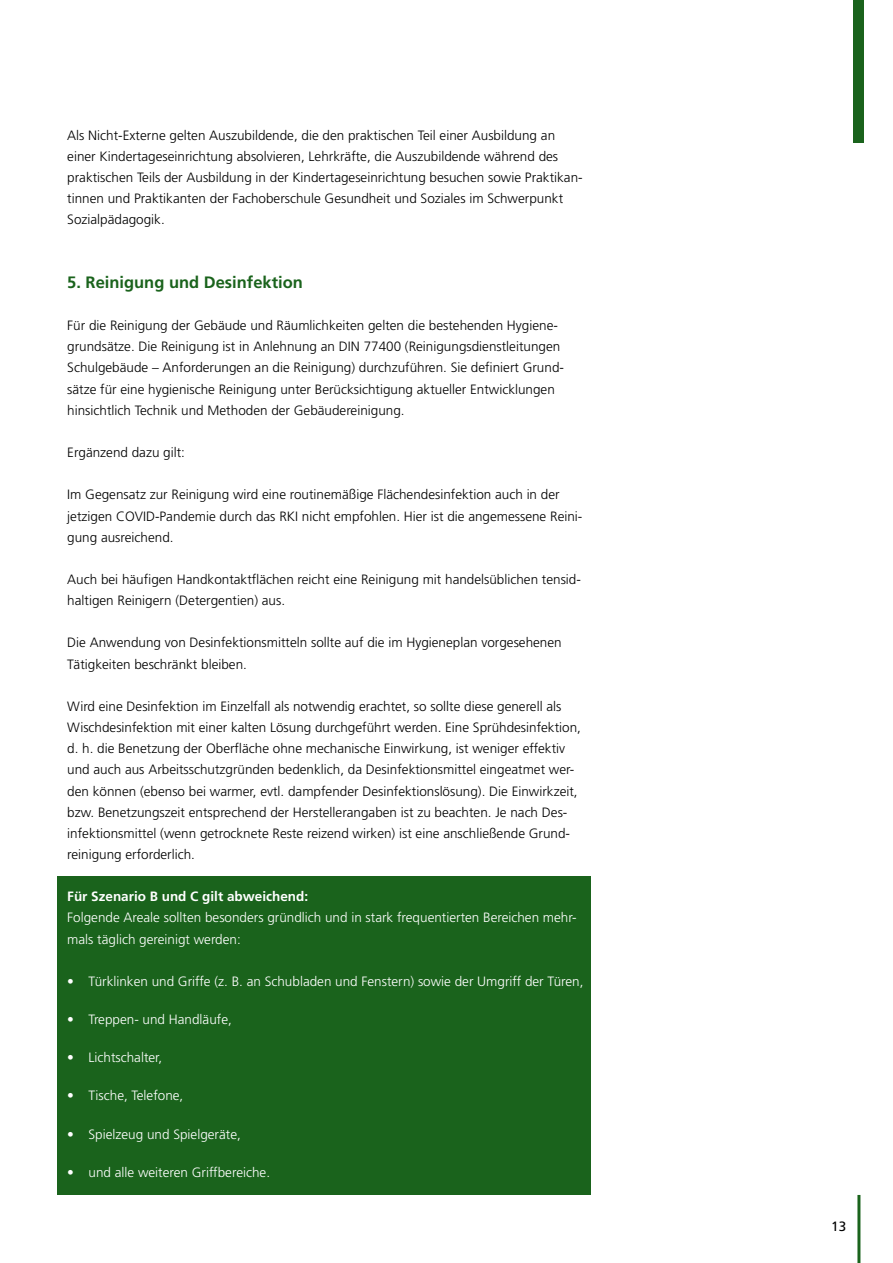
<style>
.page{position:relative;width:893px;height:1263px;background:#fff}
.page>*{position:absolute;margin:0;border:0;box-sizing:border-box;transform-origin:0 0}
.t1{font:700 16.5px "Frutiger LT Std";color:#1a631c}
.t2{font:300 13.5px/21.1px "Frutiger LT Std";color:#000}
.t3{font:300 13.5px/21.1px "Frutiger LT Std";color:#fff}
.t4{font:700 13.5px "Frutiger LT Std";color:#fff}
.t5{font:13.5px "Frutiger LT Std";color:#000}
</style>
<div class="page">
<div style="left:57px;top:876px;width:534px;height:319px;background:#1a631c"></div>
<div style="left:854px;top:0;width:10px;height:142px;background:#1a631c"></div>
<hr style="left:857px;top:1195px;width:3px;height:68px;background:#1a631c">
<p class="t2" style="left:67px;top:125px;width:517px">Als Nicht-Externe gelten Auszubildende, die den praktischen Teil einer Ausbildung an einer Kindertageseinrichtung absolvieren, Lehrkräfte, die Auszubildende während des praktischen Teils der Ausbildung in der Kindertageseinrichtung besuchen sowie Praktikan&shy;tinnen und Praktikanten der Fachoberschule Gesundheit und Soziales im Schwerpunkt Sozialpädagogik.</p>
<p class="t1" style="left:67px;top:272px;width:237px">5. Reinigung und Desinfektion</p>
<p class="t2" style="left:67px;top:315px;width:498px">Für die Reinigung der Gebäude und Räumlichkeiten gelten die bestehenden Hygiene&shy;grundsätze. Die Reinigung ist in Anlehnung an DIN 77400 (Reinigungsdienstleitungen Schulgebäude – Anforderungen an die Reinigung) durchzuführen. Sie definiert Grund&shy;sätze für eine hygienische Reinigung unter Berücksichtigung aktueller Entwicklungen hinsichtlich Technik und Methoden der Gebäudereinigung.</p>
<p class="t2" style="left:67px;top:442px;width:119px">Ergänzend dazu gilt:</p>
<p class="t2" style="left:67px;top:484px;width:517px">Im Gegensatz zur Reinigung wird eine routinemäßige Flächendesinfektion auch in der jetzigen COVID-Pandemie durch das RKI nicht empfohlen. Hier ist die angemessene Reini&shy;gung ausreichend.</p>
<p class="t2" style="left:67px;top:569px;width:515px">Auch bei häufigen Handkontaktflächen reicht eine Reinigung mit handelsüblichen tensid&shy;haltigen Reinigern (Detergentien) aus.</p>
<p class="t2" style="left:67px;top:632px;width:496px">Die Anwendung von Desinfektionsmitteln sollte auf die im Hygieneplan vorgesehenen<br>Tätigkeiten beschränkt bleiben.</p>
<p class="t2" style="left:67px;top:696px;width:515px">Wird eine Desinfektion im Einzelfall als notwendig erachtet, so sollte diese generell als Wischdesinfektion mit einer kalten Lösung durchgeführt werden. Eine Sprühdesinfektion, d. h. die Benetzung der Oberfläche ohne mechanische Einwirkung, ist weniger effektiv und auch aus Arbeitsschutzgründen bedenklich, da Desinfektionsmittel eingeatmet wer&shy;den können (ebenso bei warmer, evtl. dampfender Desinfektionslösung). Die Einwirkzeit, bzw. Benetzungszeit entsprechend der Herstellerangaben ist zu beachten. Je nach Des&shy;infektionsmittel (wenn getrocknete Reste reizend wirken) ist eine anschließende Grund&shy;reinigung erforderlich.</p>
<p class="t4" style="left:67px;top:888px;width:242px">Für Szenario B und C gilt abweichend:</p>
<p class="t3" style="left:67px;top:907px;width:511px">Folgende Areale sollten besonders gründlich und in stark frequentierten Bereichen mehr&shy;mals täglich gereinigt werden:</p>
<p class="t3" style="left:67px;top:971px;width:518px">• Türklinken und Griffe (z. B. an Schubladen und Fenstern) sowie der Umgriff der Türen,</p>
<p class="t3" style="left:67px;top:1009px;width:166px">• Treppen- und Handläufe,</p>
<p class="t3" style="left:67px;top:1047px;width:96px">• Lichtschalter,</p>
<p class="t3" style="left:67px;top:1085px;width:118px">• Tische, Telefone,</p>
<p class="t3" style="left:67px;top:1123px;width:175px">• Spielzeug und Spielgeräte,</p>
<p class="t3" style="left:67px;top:1162px;width:204px">• und alle weiteren Griffbereiche.</p>
<p class="t5" style="left:831px;top:1218px;width:17px">13</p>
</div>
